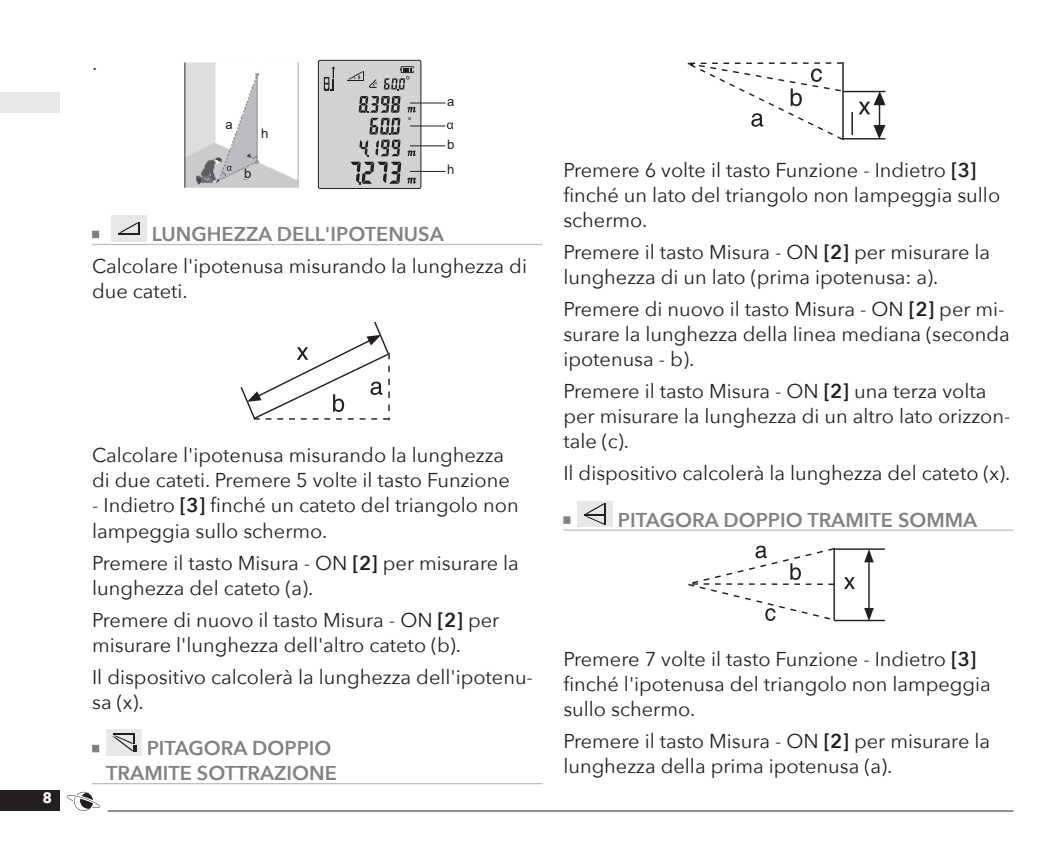
<style>
.page{position:relative;width:1063px;height:851px;background:#fff}
.page>*{position:absolute;margin:0;border:0;box-sizing:border-box;transform-origin:0 0}
.TEKST{font:20px/25px "Avenir Next";color:#231f20}
.TITLE_-_NIV2{font:600 20px/25px "Avenir Next";color:#808285;text-align:right}
.t1{font:700 15px "Avenir Next LT Pro";color:#fff}
.t2{font:13.25px/24.5px "Arial";color:#231f20}
.s1{font-weight:600}
</style>
<div class="page">
<div style="left:0;top:790px;width:59px;height:20px;background:#231f20"></div>
<hr style="left:108px;top:810px;width:905px;height:1px;background:#231f20">
<div style="left:0;top:92px;width:59px;height:21px;background:#e6e7e9"></div>
<svg style="left:67px;top:791px;width:33px;height:19px"></svg>
<div style="left:92px;top:231px;width:7px;height:7px;background:#808285"></div>
<hr style="left:92px;top:244px;width:450px;height:1px;background:#bcbdc0">
<div style="left:92px;top:744px;width:7px;height:8px;background:#808285"></div>
<hr style="left:92px;top:782px;width:450px;height:2px;background:#bcbdc0">
<div style="left:318px;top:60px;width:103px;height:128px;background:#d1d2d4;border-radius:2px"></div>
<div style="left:318px;top:60px;width:103px;height:129px;border:1px solid #231f20;border-radius:2px"></div>
<svg style="left:384px;top:66px;width:30px;height:24px"></svg>
<svg style="left:324px;top:66px;width:11px;height:25px"></svg>
<svg style="left:407px;top:177px;width:9px;height:7px"></svg>
<svg style="left:407px;top:150px;width:9px;height:6px"></svg>
<svg style="left:348px;top:71px;width:29px;height:17px"></svg>
<svg style="left:351px;top:96px;width:50px;height:89px"></svg>
<svg style="left:407px;top:107px;width:9px;height:13px"></svg>
<img style="left:184px;top:62px;width:115px;height:126px">
<div style="left:225px;top:121px;width:9px;height:10px;background:#fff"></div>
<div style="left:242px;top:170px;width:8px;height:8px;background:#cacbcd"></div>
<svg style="left:222px;top:166px;width:10px;height:10px"></svg>
<div style="left:259px;top:122px;width:8px;height:9px;background:#fff"></div>
<svg style="left:447px;top:122px;width:6px;height:7px"></svg>
<hr style="left:410px;top:103px;width:35px;height:1px;background:#231f20">
<hr style="left:410px;top:125px;width:35px;height:1px;background:#231f20">
<hr style="left:410px;top:145px;width:35px;height:1px;background:#231f20">
<hr style="left:410px;top:171px;width:35px;height:1px;background:#231f20">
<div style="left:111px;top:216px;width:36px;height:25px;background:#e6e7e9;border-radius:3px"></div>
<svg style="left:118px;top:222px;width:22px;height:12px"></svg>
<svg style="left:240px;top:321px;width:150px;height:99px"></svg>
<div style="left:106px;top:729px;width:36px;height:26px;background:#e6e7e9;border-radius:3px"></div>
<hr style="left:113px;top:733px;width:21px;height:2px;background:#231f20">
<svg style="left:112px;top:735px;width:24px;height:16px"></svg>
<div style="left:563px;top:516px;width:7px;height:7px;background:#808285"></div>
<hr style="left:563px;top:529px;width:450px;height:1px;background:#bcbdc0">
<hr style="left:851px;top:112px;width:2px;height:23px;background:#231f20">
<hr style="left:843px;top:138px;width:42px;height:1px;background:#231f20">
<hr style="left:843px;top:91px;width:42px;height:1px;background:#231f20">
<hr style="left:879px;top:98px;width:1px;height:34px;background:#231f20">
<svg style="left:687px;top:62px;width:157px;height:79px"></svg>
<svg style="left:873px;top:125px;width:13px;height:14px"></svg>
<svg style="left:859px;top:91px;width:27px;height:23px"></svg>
<div style="left:578px;top:501px;width:35px;height:25px;background:#e6e7e9;border-radius:3px"></div>
<svg style="left:585px;top:503px;width:21px;height:22px"></svg>
<svg style="left:844px;top:577px;width:11px;height:12px"></svg>
<hr style="left:834px;top:548px;width:51px;height:1px;background:#231f20">
<hr style="left:834px;top:619px;width:51px;height:2px;background:#231f20">
<hr style="left:868px;top:560px;width:2px;height:49px;background:#231f20">
<svg style="left:864px;top:549px;width:10px;height:13px"></svg>
<svg style="left:864px;top:608px;width:10px;height:12px"></svg>
<svg style="left:688px;top:545px;width:148px;height:76px"></svg>
<p class="t1" style="left:42px;top:788px;width:11px">8</p>
<p class="TEKST" style="left:92px;top:49px;width:7px">.</p>
<p class="t2" style="left:226px;top:112px;width:9px">a</p>
<p class="t2" style="left:261px;top:121px;width:9px">h</p>
<p class="t2" style="left:244px;top:161px;width:9px">b</p>
<p class="t2" style="left:447px;top:89px;width:9px">a</p>
<p class="t2" style="left:447px;top:132px;width:9px">b h</p>
<p class="TITLE_-_NIV2" style="left:152px;top:221px;width:294px">LUNGHEZZA DELL'IPOTENUSA</p>
<p class="TEKST" style="left:92px;top:253px;width:436px">Calcolare l'ipotenusa misurando la lunghezza di due cateti.</p>
<p class="TEKST" style="left:92px;top:442px;width:419px">Calcolare l'ipotenusa misurando la lunghezza di due cateti. Premere 5 volte il tasto Funzione</p>
<p class="TEKST" style="left:92px;top:492px;width:428px">- Indietro <span class="s1">[3]</span> finché un cateto del triangolo non lampeggia sullo schermo.</p>
<p class="TEKST" style="left:92px;top:549px;width:428px">Premere il tasto Misura - ON <span class="s1">[2]</span> per misurare la lunghezza del cateto (a).</p>
<p class="TEKST" style="left:92px;top:606px;width:409px">Premere di nuovo il tasto Misura - ON <span class="s1">[2]</span> per misurare l'lunghezza dell'altro cateto (b).</p>
<p class="TEKST" style="left:92px;top:663px;width:442px">Il dispositivo calcolerà la lunghezza dell'ipotenu&shy;sa (x).</p>
<p class="TITLE_-_NIV2" style="left:106px;top:735px;width:232px">PITAGORA DOPPIO<br>TRAMITE SOTTRAZIONE</p>
<p class="TEKST" style="left:563px;top:156px;width:438px">Premere 6 volte il tasto Funzione - Indietro <span class="s1">[3] </span>finché un lato del triangolo non lampeggia sullo schermo.</p>
<p class="TEKST" style="left:563px;top:238px;width:428px">Premere il tasto Misura - ON <span class="s1">[2]</span> per misurare la lunghezza di un lato (prima ipotenusa: a).</p>
<p class="TEKST" style="left:563px;top:296px;width:448px">Premere di nuovo il tasto Misura - ON <span class="s1">[2]</span> per mi&shy;surare la lunghezza della linea mediana (seconda ipotenusa - b).</p>
<p class="TEKST" style="left:563px;top:378px;width:449px">Premere il tasto Misura - ON <span class="s1">[2]</span> una terza volta per misurare la lunghezza di un altro lato orizzon&shy;tale (c).</p>
<p class="TEKST" style="left:563px;top:460px;width:449px">Il dispositivo calcolerà la lunghezza del cateto (x).</p>
<p class="TITLE_-_NIV2" style="left:618px;top:506px;width:361px">PITAGORA DOPPIO TRAMITE SOMMA</p>
<p class="TEKST" style="left:563px;top:645px;width:429px">Premere 7 volte il tasto Funzione - Indietro <span class="s1">[3] </span>finché l'ipotenusa del triangolo non lampeggia sullo schermo.</p>
<p class="TEKST" style="left:563px;top:727px;width:428px">Premere il tasto Misura - ON <span class="s1">[2]</span> per misurare la lunghezza della prima ipotenusa (a).</p>
</div>
